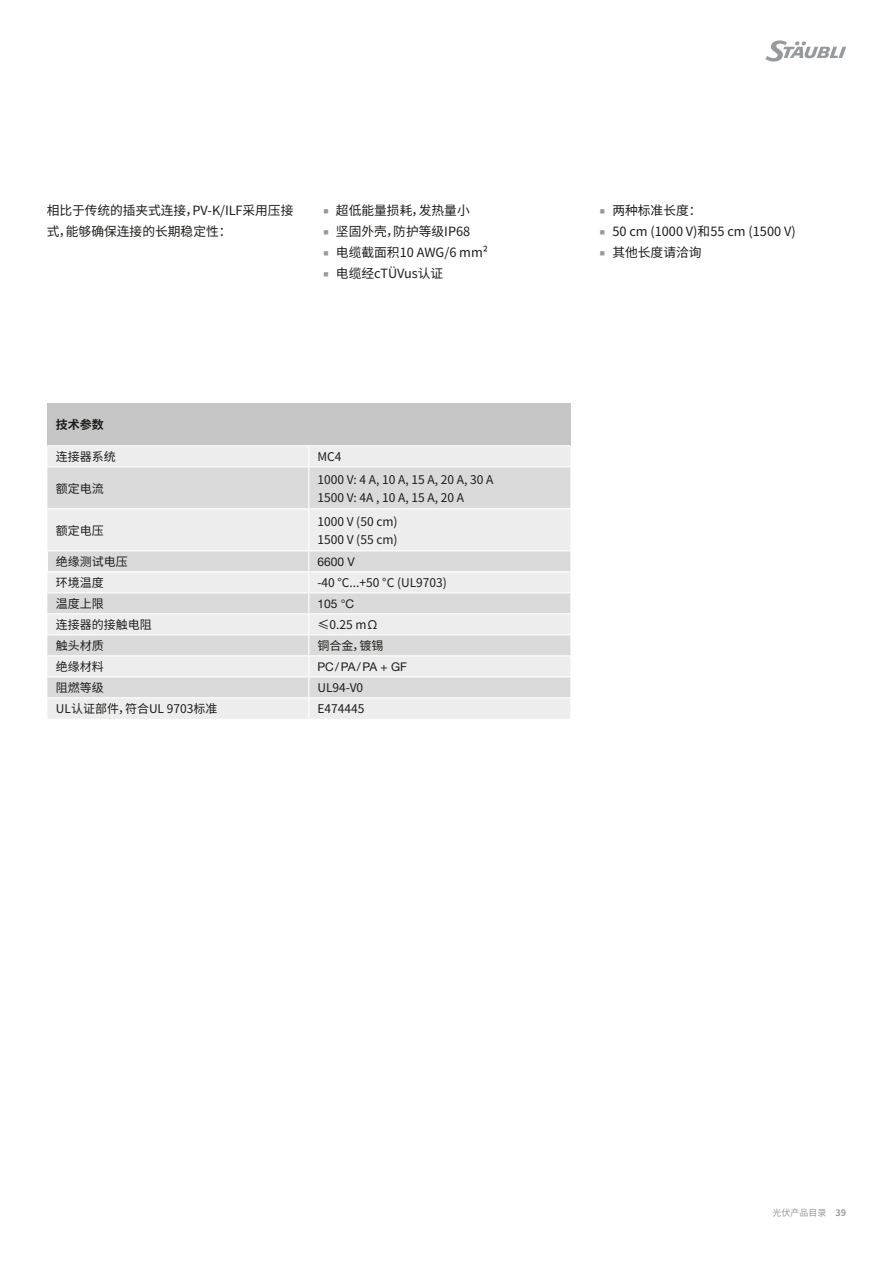
<style>
.page{position:relative;width:893px;height:1263px;background:#fff}
.page>*{position:absolute;margin:0;border:0;box-sizing:border-box;transform-origin:0 0}
.Fließtext_Innen_CN{font:12.75px/21px "Noto Sans CJ Ksc";color:#1d1d1b}
.Table_Body_CN{font:12px/18px "Noto Sans CJ Ksc";color:#1d1d1b}
.Produktbezeichnung_i{font:12px "Helvetica Neue LTW1 G";color:#1d1d1b}
.Table_Header_CN{font:700 12px "Noto Sans CJ Ksc";color:#1d1d1b}
.t1{font:9px "Noto Sans CJ Ksc";color:#979a9c}
.s1{font-family:"Arial Unicode MS";font-size:9.9px;color:#979a9c}
.s2{font-weight:700}
</style>
<div class="page">
<svg style="left:765px;top:40px;width:81px;height:22px"></svg>
<div style="left:47px;top:404px;width:523px;height:42px;background:#c6c6c6"></div>
<div style="left:47px;top:446px;width:523px;height:273px;background:#ededed"></div>
<svg style="left:47px;top:467px;width:523px;height:230px;background:#e3e3e3"></svg>
<svg style="left:47px;top:551px;width:1px;height:20px"></svg>
<hr style="left:47px;top:592px;width:262px;height:1px;background:#fff">
<hr style="left:309px;top:592px;width:261px;height:1px;background:#fff">
<hr style="left:47px;top:613px;width:262px;height:1px;background:#fff">
<hr style="left:309px;top:613px;width:261px;height:1px;background:#fff">
<hr style="left:47px;top:634px;width:262px;height:1px;background:#fff">
<hr style="left:309px;top:634px;width:261px;height:1px;background:#fff">
<hr style="left:47px;top:655px;width:262px;height:1px;background:#fff">
<hr style="left:309px;top:655px;width:261px;height:1px;background:#fff">
<hr style="left:47px;top:676px;width:262px;height:1px;background:#fff">
<hr style="left:309px;top:676px;width:261px;height:1px;background:#fff">
<hr style="left:47px;top:550px;width:262px;height:1px;background:#fff">
<hr style="left:47px;top:571px;width:262px;height:1px;background:#fff">
<hr style="left:47px;top:697px;width:262px;height:1px;background:#fff">
<hr style="left:309px;top:697px;width:261px;height:1px;background:#fff">
<svg style="left:308px;top:446px;width:1px;height:20px"></svg>
<hr style="left:308px;top:467px;width:1px;height:41px;background:#fff">
<hr style="left:308px;top:509px;width:1px;height:41px;background:#fff">
<svg style="left:308px;top:551px;width:1px;height:168px"></svg>
<hr style="left:47px;top:466px;width:262px;height:1px;background:#fff">
<hr style="left:309px;top:508px;width:261px;height:1px;background:#fff">
<hr style="left:309px;top:550px;width:261px;height:1px;background:#fff">
<hr style="left:309px;top:571px;width:261px;height:1px;background:#fff">
<hr style="left:47px;top:508px;width:262px;height:1px;background:#fff">
<hr style="left:309px;top:466px;width:261px;height:1px;background:#fff">
<hr style="left:47px;top:445px;width:262px;height:1px;background:#fff">
<hr style="left:309px;top:445px;width:261px;height:1px;background:#fff">
<p class="Fließtext_Innen_CN" style="left:47px;top:200px;width:248px">相比于传统的插夹式连接，PV-K/ILF采用压接式，能够确保连接的长期稳定性：</p>
<p class="Fließtext_Innen_CN" style="left:323px;top:200px;width:148px"><span class="s1">■</span> 超低能量损耗，发热量小</p>
<p class="Fließtext_Innen_CN" style="left:323px;top:221px;width:149px"><span class="s1">■</span> 坚固外壳，防护等级IP68</p>
<p class="Fließtext_Innen_CN" style="left:323px;top:242px;width:166px"><span class="s1">■</span> 电缆截面积10 AWG/6 mm²</p>
<p class="Fließtext_Innen_CN" style="left:323px;top:263px;width:122px"><span class="s1">■</span> 电缆经cTÜVus认证</p>
<p class="Table_Header_CN" style="left:56px;top:418px;width:50px">技术参数</p>
<p class="Table_Body_CN" style="left:56px;top:448px;width:62px">连接器系统</p>
<p class="Table_Body_CN" style="left:317px;top:448px;width:26px">MC4</p>
<p class="Table_Body_CN" style="left:56px;top:479px;width:50px">额定电流</p>
<p class="Table_Body_CN" style="left:317px;top:470px;width:178px">1000 V: 4 A, 10 A, 15 A, 20 A, 30 A</p>
<p class="Table_Body_CN" style="left:317px;top:488px;width:148px">1500 V: 4A , 10 A, 15 A, 20 A</p>
<p class="Table_Body_CN" style="left:56px;top:521px;width:50px">额定电压</p>
<p class="Table_Body_CN" style="left:317px;top:512px;width:82px">1000 V (50 cm)<br>1500 V (55 cm)</p>
<p class="Table_Body_CN" style="left:56px;top:553px;width:74px">绝缘测试电压</p>
<p class="Produktbezeichnung_i" style="left:317px;top:554px;width:39px">6600 V</p>
<p class="Table_Body_CN" style="left:56px;top:574px;width:50px">环境温度</p>
<p class="Table_Body_CN" style="left:317px;top:574px;width:131px">-40 °C...+50 °C (UL9703)</p>
<p class="Table_Body_CN" style="left:56px;top:595px;width:50px">温度上限</p>
<p class="Produktbezeichnung_i" style="left:317px;top:596px;width:38px">105 °C</p>
<p class="Table_Body_CN" style="left:56px;top:616px;width:98px">连接器的接触电阻</p>
<p class="Table_Body_CN" style="left:317px;top:616px;width:63px">≤0.25 mΩ</p>
<p class="Table_Body_CN" style="left:56px;top:637px;width:50px">触头材质</p>
<p class="Table_Body_CN" style="left:317px;top:637px;width:67px">铜合金，镀锡</p>
<p class="Table_Body_CN" style="left:56px;top:658px;width:50px">绝缘材料</p>
<p class="Produktbezeichnung_i" style="left:317px;top:659px;width:91px">PC/PA/PA + GF</p>
<p class="Table_Body_CN" style="left:56px;top:679px;width:50px">阻燃等级</p>
<p class="Table_Body_CN" style="left:317px;top:679px;width:47px">UL94-V0</p>
<p class="Table_Body_CN" style="left:56px;top:700px;width:163px">UL认证部件，符合UL 9703标准</p>
<p class="Table_Body_CN" style="left:317px;top:700px;width:49px">E474445</p>
<p class="Fließtext_Innen_CN" style="left:600px;top:200px;width:104px"><span class="s1">■</span> 两种标准长度：</p>
<p class="Fließtext_Innen_CN" style="left:600px;top:221px;width:198px"><span class="s1">■</span> 50 cm (1000 V)和55 cm (1500 V)</p>
<p class="Fließtext_Innen_CN" style="left:600px;top:242px;width:104px"><span class="s1">■</span> 其他长度请洽询</p>
<p class="t1" style="left:773px;top:1208px;width:75px">光伏产品目录 <span class="s2">39</span></p>
</div>
